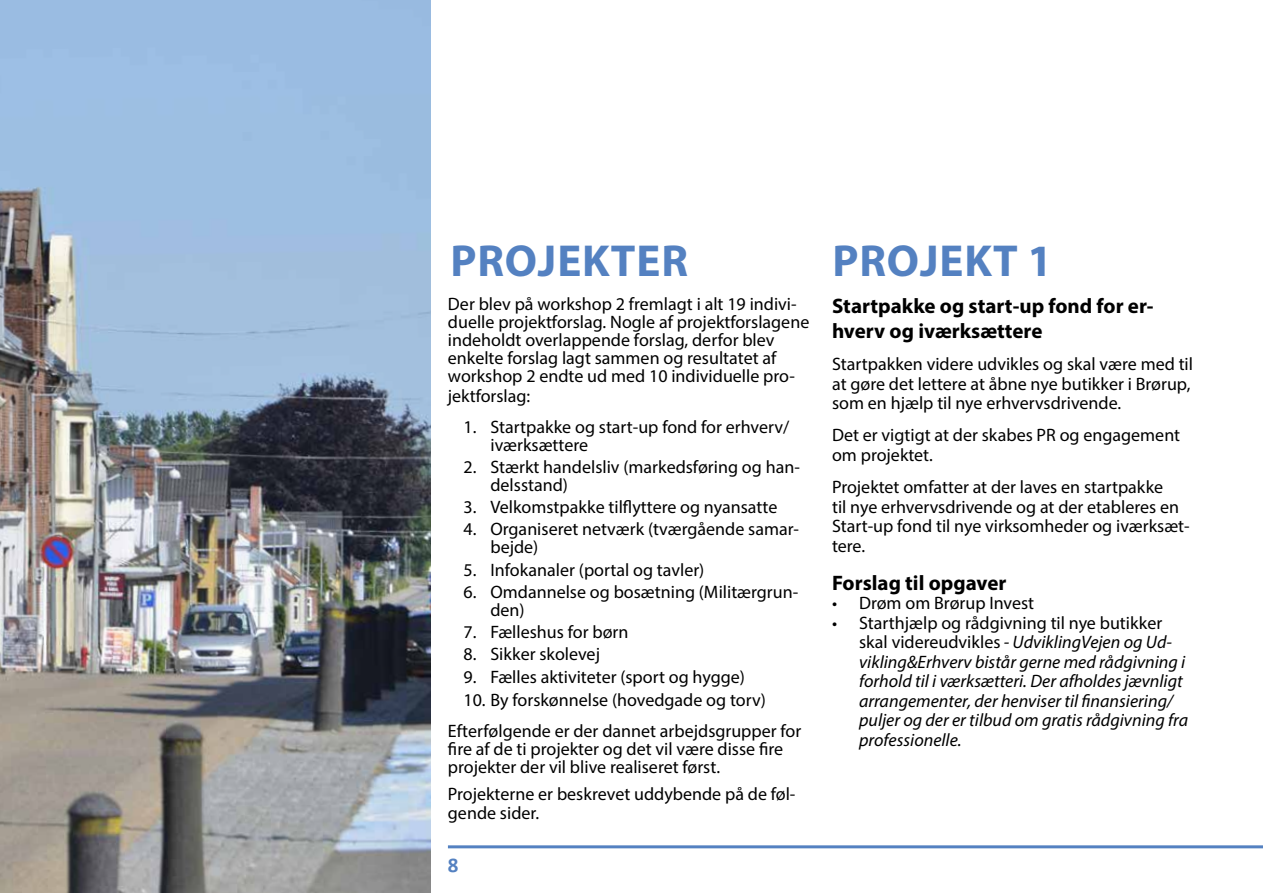
<style>
.page{position:relative;width:1263px;height:893px;background:#fff}
.page>*{position:absolute;margin:0;border:0;box-sizing:border-box;transform-origin:0 0}
.t1{font:700 45px "Myriad Pro";letter-spacing:.02em;color:#5481c1}
.t2{font:700 21px/25.2px "Myriad Pro";color:#000}
.t3{font:700 21px "Calibri";color:#5481c1}
.t4{font:18px/19.5px "Myriad Pro";color:#000}
.t5{font:italic 18px/19.5px "Myriad Pro";color:#000}
.s1{font-style:normal}
</style>
<div class="page">
<hr style="left:448px;top:845px;width:815px;height:3px;background:#5481c1">
<img style="left:0;top:0;width:431px;height:893px">
<h1 class="t1" style="left:450px;top:231px;width:239px">PROJEKTER</h1>
<p class="t4" style="left:448px;top:295px;width:363px;line-height:18.3px">Der blev på workshop 2 fremlagt i alt 19 indivi&shy;duelle projektforslag. Nogle af projektforslagene indeholdt overlappende forslag, derfor blev enkelte forslag lagt sammen og resultatet af workshop 2 endte ud med 10 individuelle pro&shy;jektforslag:</p>
<p class="t4" style="left:490px;top:417px;width:300px;line-height:18px;text-indent:-27px">1. Startpakke og start-up fond for erhverv/ iværksættere</p>
<p class="t4" style="left:490px;top:458px;width:311px;line-height:18px;text-indent:-27px">2. Stærkt handelsliv (markedsføring og han&shy;delsstand)</p>
<p class="t4" style="left:463px;top:497px;width:315px">3. Velkomstpakke tilflyttere og nyansatte</p>
<p class="t4" style="left:490px;top:520px;width:310px;line-height:18px;text-indent:-27px">4. Organiseret netværk (tværgående samar&shy;bejde)</p>
<p class="t4" style="left:463px;top:560px;width:242px">5. Infokanaler (portal og tavler)</p>
<p class="t4" style="left:490px;top:583px;width:309px;line-height:18px;text-indent:-27px">6. Omdannelse og bosætning (Militærgrun&shy;den)</p>
<p class="t4" style="left:463px;top:622px;width:167px">7. Fælleshus for børn</p>
<p class="t4" style="left:463px;top:644px;width:138px">8. Sikker skolevej</p>
<p class="t4" style="left:463px;top:667px;width:283px">9. Fælles aktiviteter (sport og hygge)</p>
<p class="t4" style="left:448px;top:685px;width:355px;line-height:30.8px;text-indent:16px">10. By forskønnelse (hovedgade og torv)<br>Efterfølgende er der dannet arbejdsgrupper for</p>
<p class="t4" style="left:448px;top:740px;width:337px;line-height:18px">fire af de ti projekter og det vil være disse fire projekter der vil blive realiseret først.</p>
<p class="t4" style="left:448px;top:784px;width:349px">Projekterne er beskrevet uddybende på de føl&shy;gende sider.</p>
<p class="t3" style="left:448px;top:850px;width:12px">8</p>
<h1 class="t1" style="left:832px;top:231px;width:221px">PROJEKT 1</h1>
<p class="t2" style="left:832px;top:292px;width:323px">Startpakke og start-up fond for er&shy;hverv og iværksættere</p>
<p class="t4" style="left:832px;top:354px;width:362px">Startpakken videre udvikles og skal være med til at gøre det lettere at åbne nye butikker i Brørup, som en hjælp til nye erhvervsdrivende.</p>
<p class="t4" style="left:832px;top:425px;width:350px">Det er vigtigt at der skabes PR og engagement om projektet.</p>
<p class="t4" style="left:832px;top:477px;width:359px">Projektet omfatter at der laves en startpakke<br>til nye erhvervsdrivende og at der etableres en Start-up fond til nye virksomheder og iværksæt&shy;tere.</p>
<p class="t2" style="left:832px;top:569px;width:176px">Forslag til opgaver</p>
<p class="t4" style="left:832px;top:593px;width:204px">• Drøm om Brørup Invest</p>
<p class="t5" style="left:859px;top:613px;width:330px;text-indent:-27px"><span class="s1">• Starthjælp og rådgivning til nye butikker skal videreudvikles</span> - UdviklingVejen og Ud&shy;vikling&amp;Erhverv bistår gerne med rådgivning i forhold til i værksætteri. Der afholdes jævnligt arrangementer, der henviser til finansiering/ puljer og der er tilbud om gratis rådgivning fra professionelle.</p>
</div>
